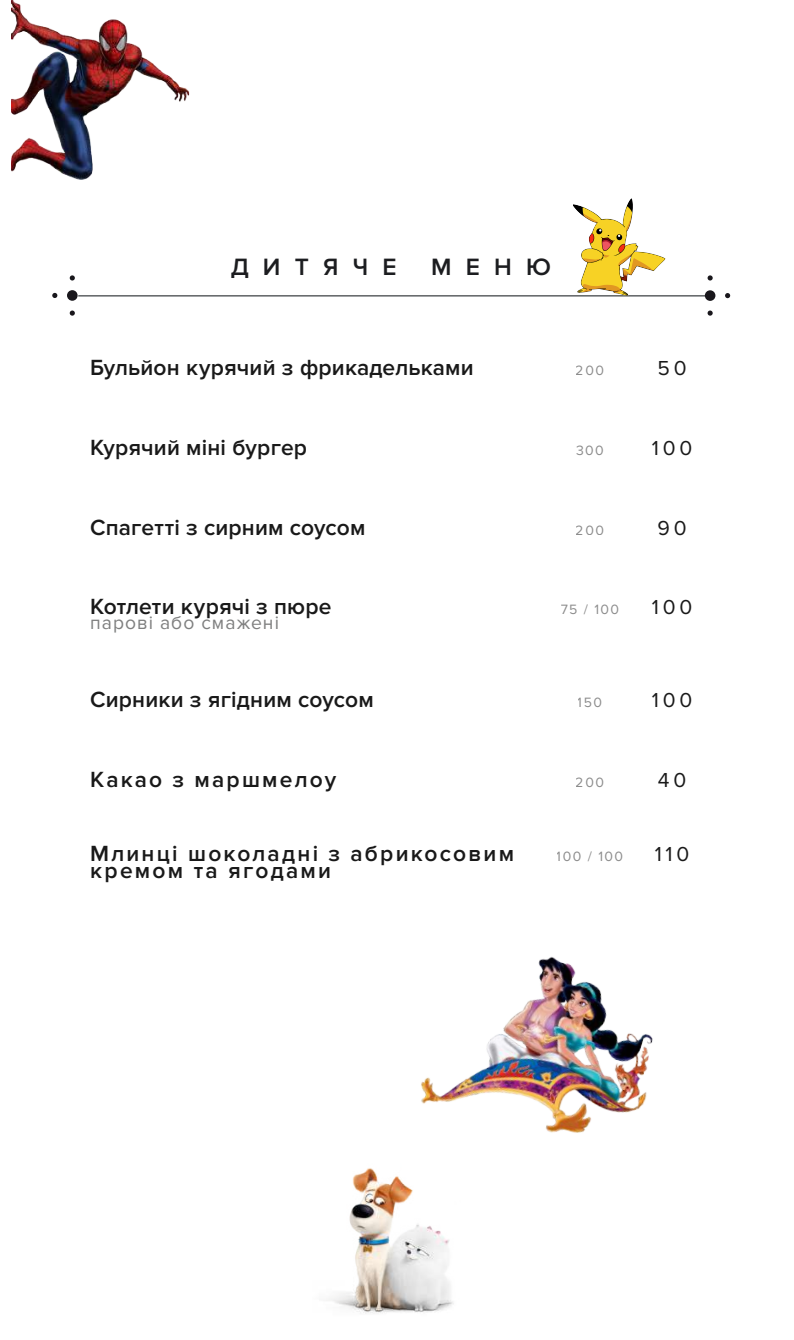
<style>
.page{position:relative;width:794px;height:1340px;background:#fff}
.page>*{position:absolute;margin:0;border:0;box-sizing:border-box;transform-origin:0 0}
.t1{font:600 24.5px "Proxima Nova";letter-spacing:.58em;color:#1c1d20}
.t2{font:600 22.75px "Proxima Nova";letter-spacing:.01em;color:#191919}
.t3{font:600 22.75px/17px "Proxima Nova";letter-spacing:.095em;color:#191919}
.t4{font:21px "Proxima Nova";letter-spacing:.18em;color:#191919}
.t5{font:19.25px "Proxima Nova";letter-spacing:.055em;color:#7f8080}
.t6{font:14px "Proxima Nova";letter-spacing:.1em;color:#191919}
</style>
<div class="page">
<hr style="left:78px;top:295px;width:627px;height:1px;background:#0d1216">
<svg style="left:725px;top:293px;width:5px;height:5px"></svg>
<div style="left:705px;top:290px;width:10px;height:11px;background:#19171c;border-radius:50%"></div>
<svg style="left:707px;top:310px;width:5px;height:6px"></svg>
<svg style="left:707px;top:275px;width:5px;height:5px"></svg>
<svg style="left:52px;top:293px;width:5px;height:5px"></svg>
<div style="left:67px;top:290px;width:11px;height:11px;background:#19171c;border-radius:50%"></div>
<svg style="left:70px;top:275px;width:5px;height:5px"></svg>
<svg style="left:70px;top:310px;width:5px;height:6px"></svg>
<img style="left:11px;top:0;width:179px;height:180px">
<img style="left:326px;top:1168px;width:128px;height:146px">
<img style="left:406px;top:956px;width:247px;height:224px">
<img style="left:572px;top:198px;width:93px;height:98px">
<p class="t1" style="left:231px;top:253px;width:167px">ДИТЯЧЕ</p>
<p class="t1" style="left:431px;top:253px;width:121px">МЕНЮ</p>
<p class="t2" style="left:90px;top:355px;width:385px">Бульйон курячий з фрикадельками</p>
<p class="t6" style="left:576px;top:363px;width:30px">200</p>
<p class="t4" style="left:657px;top:356px;width:31px">50</p>
<p class="t2" style="left:90px;top:434px;width:218px">Курячий міні бургер</p>
<p class="t6" style="left:576px;top:442px;width:29px">300</p>
<p class="t4" style="left:652px;top:436px;width:42px">100</p>
<p class="t2" style="left:90px;top:514px;width:277px">Спагетті з сирним соусом</p>
<p class="t6" style="left:576px;top:522px;width:30px">200</p>
<p class="t4" style="left:657px;top:515px;width:31px">90</p>
<p class="t2" style="left:90px;top:593px;width:243px">Котлети курячі з пюре</p>
<p class="t6" style="left:560px;top:601px;width:60px">75 / 100</p>
<p class="t4" style="left:652px;top:595px;width:42px">100</p>
<p class="t5" style="left:90px;top:611px;width:190px">парові або смажені</p>
<p class="t2" style="left:90px;top:686px;width:285px">Сирники з ягідним соусом</p>
<p class="t6" style="left:577px;top:694px;width:26px">150</p>
<p class="t4" style="left:652px;top:688px;width:42px">100</p>
<p class="t3" style="left:90px;top:771px;width:248px">Какао з маршмелоу</p>
<p class="t6" style="left:576px;top:774px;width:30px">200</p>
<p class="t4" style="left:658px;top:768px;width:30px">40</p>
<p class="t3" style="left:90px;top:845px;width:425px">Млинці шоколадні з абрикосовим кремом та ягодами</p>
<p class="t6" style="left:557px;top:848px;width:68px">100 / 100</p>
<p class="t4" style="left:655px;top:842px;width:36px">110</p>
</div>
